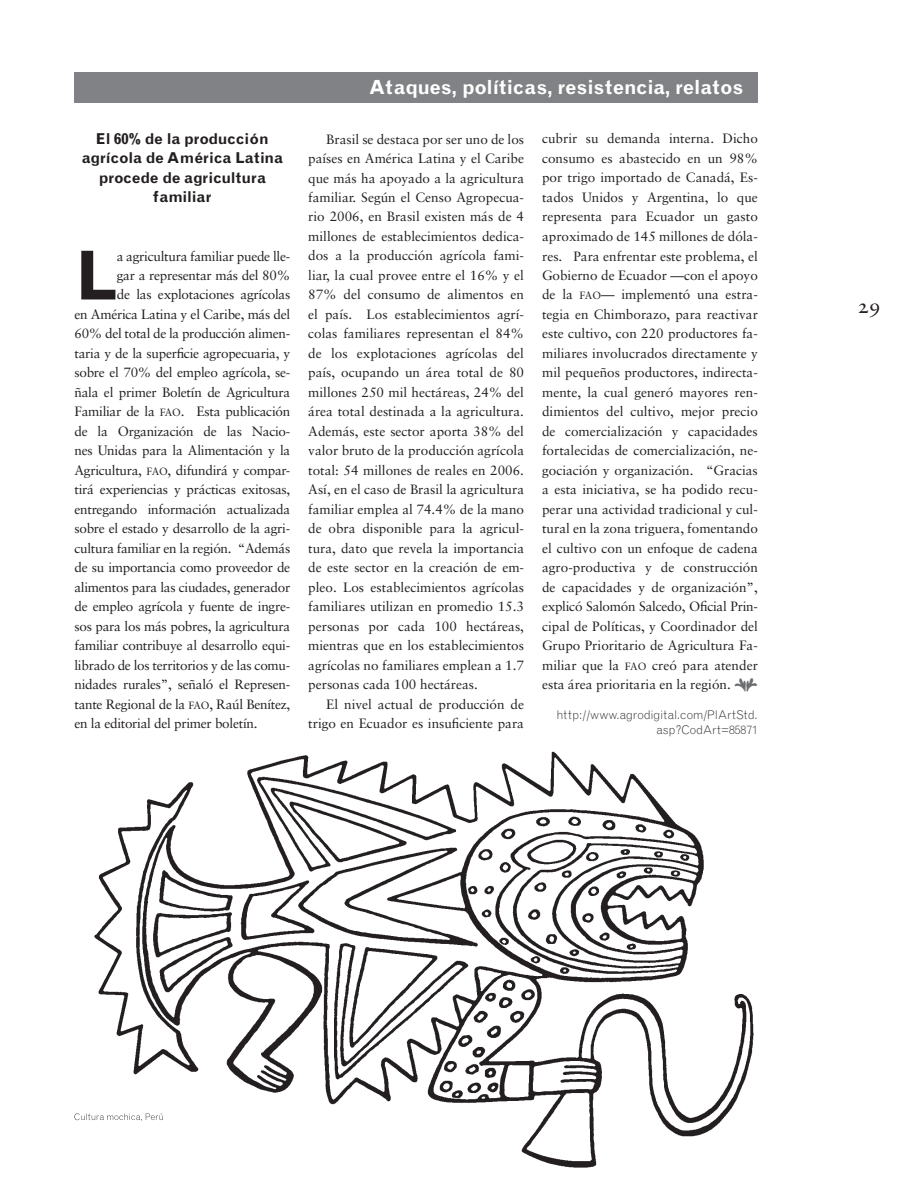
<style>
.page{position:relative;width:915px;height:1191px;background:#fff}
.page>*{position:absolute;margin:0;border:0;box-sizing:border-box;transform-origin:0 0}
.t1{font:700 67.5px "Grotesque";color:#231f20}
.t2{font:21px "Sabon Roman SC";color:#231f20}
.Cuerpo{font:700 19.5px "Grotesque";color:#fff}
.t3{font:700 15px/19.5px "Grotesque";letter-spacing:-.005em;color:#231f20;text-align:center}
.t4{font:13.5px/19.5px "Sabon";letter-spacing:-.02em;color:#231f20;text-align:justify}
.t5{font:13.5px/19.5px "Sabon";color:#231f20;text-align:right}
.Notas{font:300 12px/15px "Grotesque";color:#231f20;text-align:right}
.s1{font-size:10.5px}
.s2{color:#6c6d70}
</style>
<div class="page">
<div style="left:74px;top:72px;width:683px;height:30px;background:#808285"></div>
<img style="left:94px;top:751px;width:660px;height:417px">
<svg style="left:74px;top:1113px;width:89px;height:8px"></svg>
<p class="t3" style="left:82px;top:129px;width:203px">El 60% de la producción agrícola de América Latina procede de agricultura familiar</p>
<p class="t1" style="left:74px;top:236px;width:45px">L</p>
<p class="t4" style="left:117px;top:246px;width:175px">a agricultura familiar puede lle-</p>
<p class="t4" style="left:117px;top:265px;width:175px">gar a representar más del 80%</p>
<p class="t4" style="left:117px;top:285px;width:175px">de las explotaciones agrícolas</p>
<p class="t4" style="left:74px;top:304px;width:217px">en América Latina y el Caribe, más del</p>
<p class="t4" style="left:74px;top:324px;width:217px">60% del total de la producción alimen-</p>
<p class="t4" style="left:74px;top:343px;width:217px">taria y de la superficie agropecuaria, y</p>
<p class="t4" style="left:74px;top:363px;width:217px">sobre el 70% del empleo agrícola, se-</p>
<p class="t4" style="left:74px;top:382px;width:217px">ñala el primer Boletín de Agricultura</p>
<p class="t4" style="left:74px;top:402px;width:217px">Familiar de la <span class="s1">FAO</span>. Esta publicación</p>
<p class="t4" style="left:74px;top:421px;width:217px">de la Organización de las Nacio-</p>
<p class="t4" style="left:74px;top:441px;width:217px">nes Unidas para la Alimentación y la</p>
<p class="t4" style="left:74px;top:460px;width:217px">Agricultura, <span class="s1">FAO</span>, difundirá y compar-</p>
<p class="t4" style="left:74px;top:480px;width:217px">tirá experiencias y prácticas exitosas,</p>
<p class="t4" style="left:74px;top:499px;width:217px">entregando información actualizada</p>
<p class="t4" style="left:74px;top:519px;width:217px">sobre el estado y desarrollo de la agri-</p>
<p class="t4" style="left:74px;top:538px;width:217px">cultura familiar en la región. “Además</p>
<p class="t4" style="left:74px;top:558px;width:217px">de su importancia como proveedor de</p>
<p class="t4" style="left:74px;top:577px;width:217px">alimentos para las ciudades, generador</p>
<p class="t4" style="left:74px;top:597px;width:217px">de empleo agrícola y fuente de ingre-</p>
<p class="t4" style="left:74px;top:616px;width:217px">sos para los más pobres, la agricultura</p>
<p class="t4" style="left:74px;top:636px;width:217px">familiar contribuye al desarrollo equi-</p>
<p class="t4" style="left:74px;top:655px;width:217px">librado de los territorios y de las comu-</p>
<p class="t4" style="left:74px;top:674px;width:217px">nidades rurales”, señaló el Represen-</p>
<p class="t4" style="left:74px;top:694px;width:217px">tante Regional de la <span class="s1">FAO</span>, Raúl Benítez,</p>
<p class="t4" style="left:74px;top:713px;width:187px">en la editorial del primer boletín.   </p>
<p class="Cuerpo" style="left:369px;top:75px;width:375px">Ataques, políticas, resistencia, relatos</p>
<p class="t4" style="left:308px;top:129px;width:217px;text-indent:18px">Brasil se destaca por ser uno de los países en América Latina y el Caribe que más ha apoyado a la agricultura familiar. Según el Censo Agropecua&shy;rio 2006, en Brasil existen más de 4 millones de establecimientos dedica&shy;dos a la producción agrícola fami&shy;liar, la cual provee entre el 16% y el 87% del consumo de alimentos en el país.   Los establecimientos agrí&shy;colas familiares representan el 84% de los explotaciones agrícolas del país, ocupando un área total de 80 millones 250 mil hectáreas, 24% del área total destinada a la agricultura.<br>Además, este sector aporta 38% del valor bruto de la producción agrícola total: 54 millones de reales en 2006.<br>Así, en el caso de Brasil la agricultura familiar emplea al 74.4% de la mano de obra disponible para la agricul&shy;tura, dato que revela la importancia de este sector en la creación de em&shy;pleo. Los establecimientos agrícolas familiares utilizan en promedio 15.3 personas por cada 100 hectáreas, mientras que en los establecimientos agrícolas no familiares emplean a 1.7 personas cada 100 hectáreas.</p>
<p class="t5" style="left:308px;top:694px;width:217px">El nivel actual de producción de trigo en Ecuador es insuficiente para</p>
<p class="t4" style="left:542px;top:129px;width:217px">cubrir su demanda interna. Dicho consumo es abastecido en un 98% por trigo importado de Canadá, Es&shy;tados Unidos y Argentina, lo que representa para Ecuador un gasto aproximado de 145 millones de dóla&shy;res.    Para enfrentar este problema, el Gobierno de Ecuador —con el apoyo de la <span class="s1">FAO</span>— implementó una estra&shy;tegia en Chimborazo, para reactivar este cultivo, con 220 productores fa&shy;miliares involucrados directamente y mil pequeños productores, indirecta&shy;mente, la cual generó mayores ren&shy;dimientos del cultivo, mejor precio de comercialización y capacidades fortalecidas de comercialización, ne&shy;gociación y organización.    “Gracias a esta iniciativa, se ha podido recu&shy;perar una actividad tradicional y cul&shy;tural en la zona triguera, fomentando el cultivo con un enfoque de cadena agro-productiva y de construcción de capacidades y de organización”, explicó Salomón Salcedo, Oficial Prin&shy;cipal de Políticas, y Coordinador del Grupo Prioritario de Agricultura Fa&shy;miliar que la <span class="s1">FAO</span> creó para atender esta área prioritaria en la región. <span class="s2">●</span></p>
<p class="Notas" style="left:556px;top:707px;width:203px">http://www.agrodigital.com/PlArtStd. asp?CodArt=85871</p>
<h2 class="t2" style="left:857px;top:293px;width:25px">29</h2>
</div>
